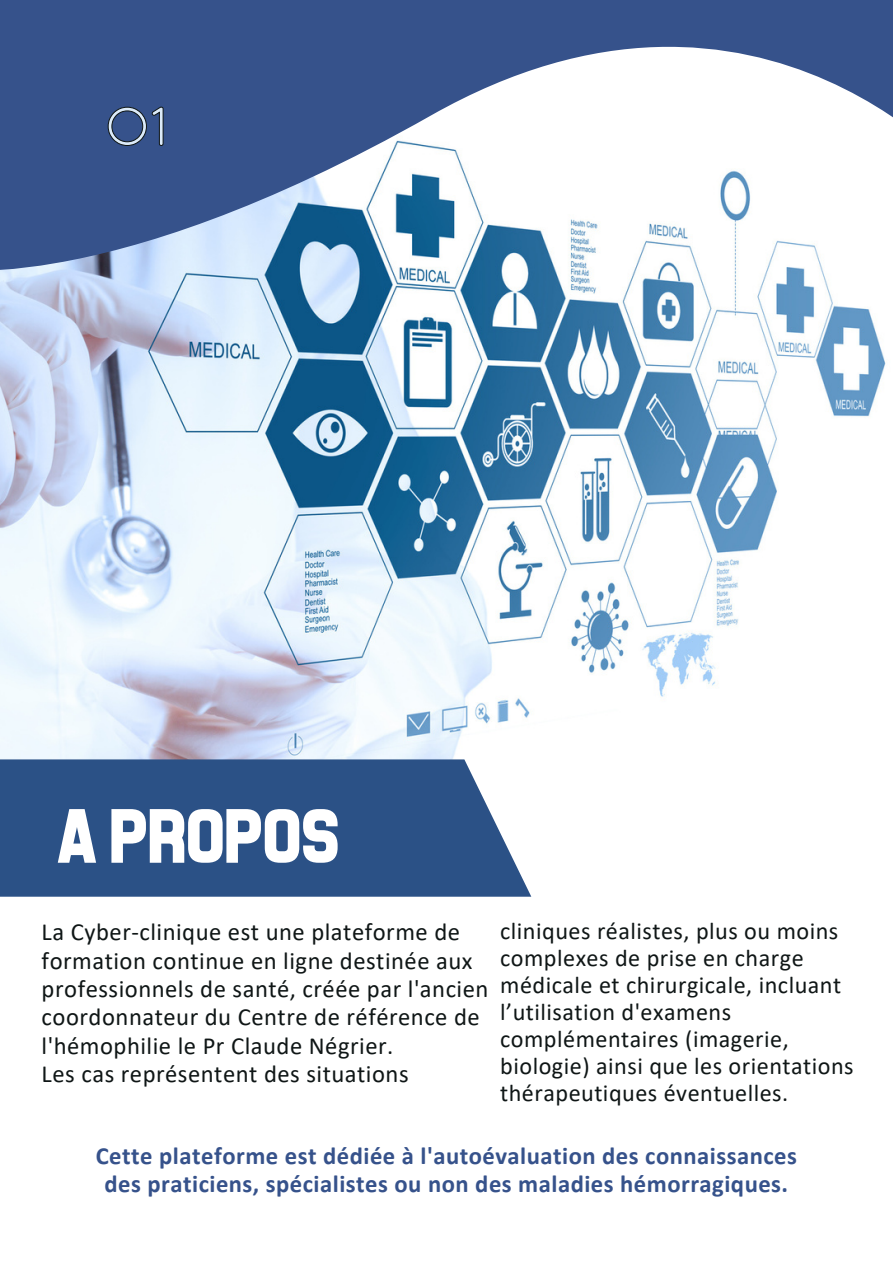
<style>
.page{position:relative;width:893px;height:1264px;background:#fff}
.page>*{position:absolute;margin:0;border:0;box-sizing:border-box;transform-origin:0 0}
.t1{font:78.45px "Piston Pressure";color:#fff}
.t2{font:60.15px "Antipasto";color:#dcebf9}
.t3{font:24.6px/28.3px "Calibri";letter-spacing:.02em;color:#0f1616}
.t4{font:700 24.6px "Calibri";letter-spacing:.02em;color:#36528b}
.t5{font:24.15px/27px "Calibri";letter-spacing:.02em;color:#0f1616}
</style>
<div class="page">
<img style="left:0;top:319px;width:886px;height:440px">
<svg style="left:0;top:0;width:892px;height:319px"></svg>
<div style="left:0;top:759px;width:531px;height:137px;background:#2b5186"></div>
<svg style="left:108px;top:107px;width:55px;height:39px"></svg>
<p class="t2" style="left:106px;top:91px;width:61px">01</p>
<p class="t1" style="left:60px;top:797px;width:283px">A PROPOS</p>
<p class="t3" style="left:42px;top:920px;width:448px">La Cyber-clinique est une plateforme de formation continue en ligne destinée aux professionnels de santé, créée par l'ancien coordonnateur du Centre de référence de l'hémophilie le Pr Claude Négrier.</p>
<p class="t3" style="left:42px;top:1061px;width:368px">Les cas représentent des situations</p>
<p class="t5" style="left:500px;top:919px;width:355px">cliniques réalistes, plus ou moins complexes de prise en charge médicale et chirurgicale, incluant l’utilisation d'examens complémentaires (imagerie, biologie) ainsi que les orientations thérapeutiques éventuelles.</p>
<p class="t4" style="left:96px;top:1145px;width:702px">Cette plateforme est dédiée à l'autoévaluation des connaissances</p>
<p class="t4" style="left:104px;top:1173px;width:685px">des praticiens, spécialistes ou non des maladies hémorragiques.</p>
</div>
